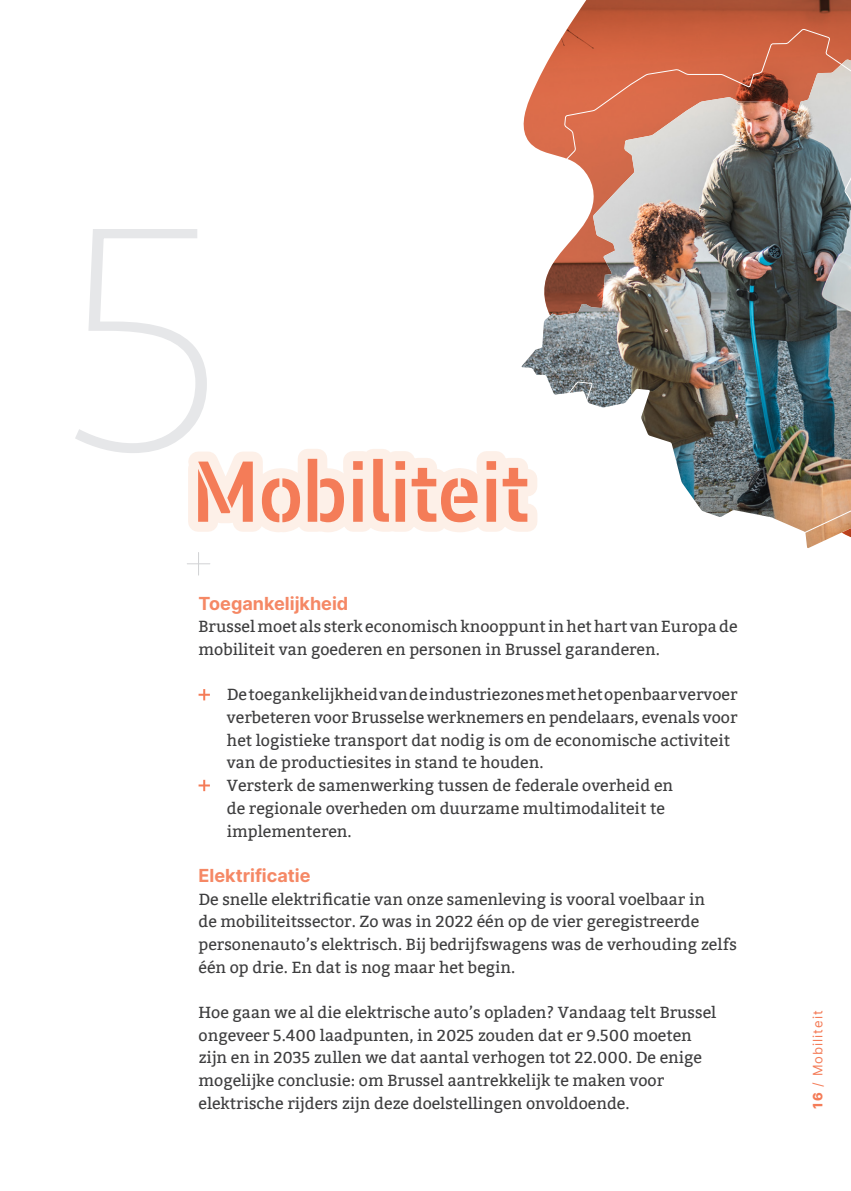
<style>
.page{position:relative;width:851px;height:1191px;background:#fff}
.page>*{position:absolute;margin:0;border:0;box-sizing:border-box;transform-origin:0 0}
.t1{font:500 86.4px "PF Din Stencil";color:#f47c58}
.t2{font:700 18px "Inter";color:#f58865}
.t3{font:16px/22.6px "Bitter";color:#3e3e3f}
.t4{font:13px "Inter";letter-spacing:.08em;color:#f47c58}
.s1{font-weight:800}
</style>
<div class="page">
<svg style="left:188px;top:449px;width:265px;height:83px"></svg>
<svg style="left:75px;top:229px;width:132px;height:224px"></svg>
<svg style="left:198px;top:689px;width:12px;height:11px"></svg>
<svg style="left:198px;top:780px;width:12px;height:11px"></svg>
<svg style="left:187px;top:552px;width:23px;height:23px"></svg>
<img style="left:567px;top:0;width:283px;height:28px">
<img style="left:453px;top:28px;width:397px;height:520px">
<p class="t1" style="left:192px;top:441px;width:338px">Mobiliteit</p>
<p class="t2" style="left:198px;top:590px;width:151px">Toegankelijkheid</p>
<p class="t3" style="left:198px;top:615px;width:540px">Brussel moet als sterk economisch knooppunt in het hart van Europa de mobiliteit van goederen en personen in Brussel garanderen.</p>
<p class="t3" style="left:227px;top:683px;width:512px">De toegankelijkheid van de industriezones met het openbaar vervoer verbeteren voor Brusselse werknemers en pendelaars, evenals voor het logistieke transport dat nodig is om de economische activiteit van de productiesites in stand te houden.</p>
<p class="t3" style="left:227px;top:774px;width:447px">Versterk de samenwerking tussen de federale overheid en de regionale overheden om duurzame multimodaliteit te implementeren.</p>
<p class="t2" style="left:198px;top:862px;width:113px">Elektrificatie</p>
<p class="t3" style="left:198px;top:888px;width:540px">De snelle elektrificatie van onze samenleving is vooral voelbaar in<br>de mobiliteitssector. Zo was in 2022 één op de vier geregistreerde personenauto’s elektrisch. Bij bedrijfswagens was de verhouding zelfs één op drie. En dat is nog maar het begin.</p>
<p class="t3" style="left:198px;top:1001px;width:519px">Hoe gaan we al die elektrische auto’s opladen? Vandaag telt Brussel ongeveer 5.400 laadpunten, in 2025 zouden dat er 9.500 moeten zijn en in 2035 zullen we dat aantal verhogen tot 22.000. De enige mogelijke conclusie: om Brussel aantrekkelijk te maken voor elektrische rijders zijn deze doelstellingen onvoldoende.</p>
<p class="t4" style="left:808px;top:1108px;width:100px;rotate:-90deg"><span class="s1">16</span> / Mobiliteit</p>
</div>
